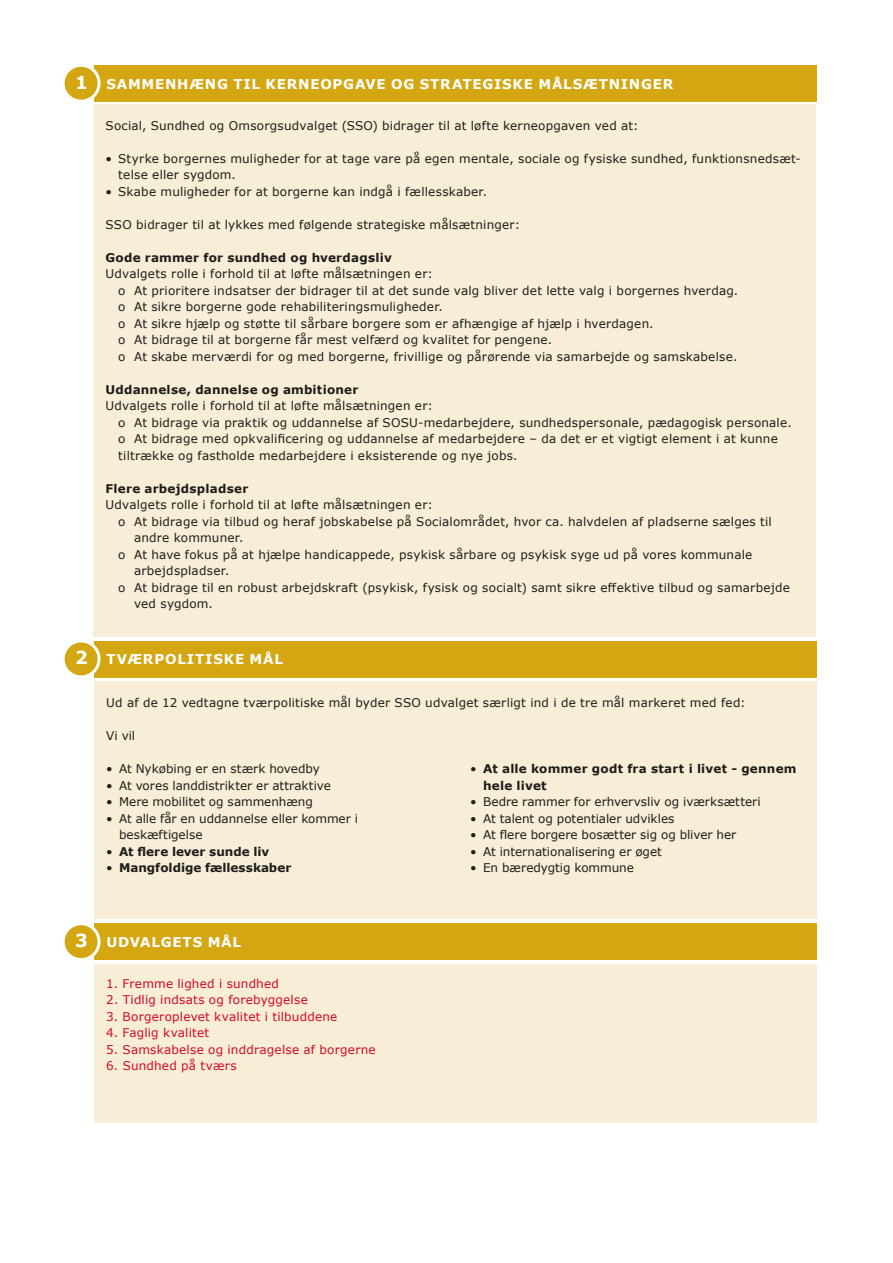
<style>
.page{position:relative;width:893px;height:1263px;background:#fff}
.page>*{position:absolute;margin:0;border:0;box-sizing:border-box;transform-origin:0 0}
.t1{font:700 18px "Verdana";color:#fff}
.t2{font:700 13.5px "Verdana";letter-spacing:.06em;color:#fff}
.t3{font:12px/16.5px "Verdana";letter-spacing:.015em;color:#1d1d1b}
.t4{font:12px/16.5px "Verdana";letter-spacing:-.005em;color:#1d1d1b}
.t5{font:700 12px/16.5px "Verdana";letter-spacing:.015em;color:#1d1d1b}
.t6{font:12px "Verdana";letter-spacing:.015em;color:#d30924}
.s1{font-weight:400}
</style>
<div class="page">
<div style="left:94px;top:65px;width:722px;height:36px;background:#d4a611"></div>
<div style="left:94px;top:641px;width:722px;height:36px;background:#d4a611"></div>
<div style="left:94px;top:924px;width:722px;height:36px;background:#d4a611"></div>
<div style="left:93px;top:105px;width:723px;height:532px;background:#f8edd6"></div>
<div style="left:94px;top:681px;width:722px;height:238px;background:#f8edd6"></div>
<div style="left:94px;top:964px;width:722px;height:159px;background:#f8edd6"></div>
<div style="left:63px;top:65px;width:36px;height:36px;background:#d4a611;border-radius:50%"></div>
<div style="left:62px;top:64px;width:39px;height:39px;border:3px solid #fff;border-radius:50%"></div>
<div style="left:63px;top:641px;width:36px;height:36px;background:#d4a611;border-radius:50%"></div>
<div style="left:62px;top:639px;width:39px;height:39px;border:3px solid #fff;border-radius:50%"></div>
<div style="left:63px;top:924px;width:36px;height:36px;background:#d4a611;border-radius:50%"></div>
<div style="left:62px;top:922px;width:39px;height:39px;border:3px solid #fff;border-radius:50%"></div>
<h1 class="t1" style="left:75px;top:69px;width:14px">1</h1>
<h1 class="t1" style="left:75px;top:645px;width:14px">2</h1>
<p class="t2" style="left:107px;top:74px;width:568px">SAMMENHÆNG TIL KERNEOPGAVE OG STRATEGISKE MÅLSÆTNINGER</p>
<p class="t3" style="left:106px;top:117px;width:534px">Social, Sundhed og Omsorgsudvalget (SSO) bidrager til at løfte kerneopgaven ved at:</p>
<p class="t3" style="left:118px;top:150px;width:684px;text-indent:-13px">• Styrke borgernes muligheder for at tage vare på egen mentale, sociale og fysiske sundhed, funktionsnedsæt&shy;telse eller sygdom.</p>
<p class="t3" style="left:106px;top:183px;width:383px">• Skabe muligheder for at borgerne kan indgå i fællesskaber.</p>
<p class="t3" style="left:106px;top:216px;width:416px">SSO bidrager til at lykkes med følgende strategiske målsætninger:</p>
<p class="t5" style="left:106px;top:249px;width:288px">Gode rammer for sundhed og hverdagsliv</p>
<p class="t3" style="left:118px;top:266px;width:621px;text-indent:-13px">Udvalgets rolle i forhold til at løfte målsætningen er:<br>o At prioritere indsatser der bidrager til at det sunde valg bliver det lette valg i borgernes hverdag. o At sikre borgerne gode rehabiliteringsmuligheder.<br>o At sikre hjælp og støtte til sårbare borgere som er afhængige af hjælp i hverdagen.<br>o At bidrage til at borgerne får mest velfærd og kvalitet for pengene.<br>o At skabe merværdi for og med borgerne, frivillige og pårørende via samarbejde og samskabelse.</p>
<p class="t5" style="left:106px;top:381px;width:254px">Uddannelse, dannelse og ambitioner</p>
<p class="t3" style="left:118px;top:398px;width:675px;text-indent:-13px">Udvalgets rolle i forhold til at løfte målsætningen er:<br>o At bidrage via praktik og uddannelse af SOSU-medarbejdere, sundhedspersonale, pædagogisk personale. o At bidrage med opkvalificering og uddannelse af medarbejdere – da det er et vigtigt element i at kunne tiltrække og fastholde medarbejdere i eksisterende og nye jobs.</p>
<p class="t5" style="left:106px;top:480px;width:144px">Flere arbejdspladser</p>
<p class="t3" style="left:106px;top:497px;width:329px">Udvalgets rolle i forhold til at løfte målsætningen er:</p>
<p class="t3" style="left:118px;top:513px;width:655px">o At bidrage via tilbud og heraf jobskabelse på Socialområdet, hvor ca. halvdelen af pladserne sælges til</p>
<p class="t3" style="left:134px;top:530px;width:111px">andre kommuner.</p>
<p class="t3" style="left:118px;top:546px;width:635px">o At have fokus på at hjælpe handicappede, psykisk sårbare og psykisk syge ud på vores kommunale</p>
<p class="t3" style="left:134px;top:563px;width:97px">arbejdspladser.</p>
<p class="t3" style="left:118px;top:579px;width:673px">o At bidrage til en robust arbejdskraft (psykisk, fysisk og socialt) samt sikre effektive tilbud og samarbejde</p>
<p class="t3" style="left:134px;top:596px;width:80px">ved sygdom.</p>
<p class="t2" style="left:107px;top:650px;width:178px">TVÆRPOLITISKE MÅL</p>
<p class="t3" style="left:106px;top:695px;width:641px">Ud af de 12 vedtagne tværpolitiske mål byder SSO udvalget særligt ind i de tre mål markeret med fed:</p>
<p class="t3" style="left:106px;top:728px;width:30px">Vi vil</p>
<p class="t4" style="left:106px;top:761px;width:215px">• At Nykøbing er en stærk hovedby</p>
<p class="t3" style="left:106px;top:777px;width:226px">• At vores landdistrikter er attraktive</p>
<p class="t4" style="left:106px;top:794px;width:208px">• Mere mobilitet og sammenhæng</p>
<p class="t4" style="left:119px;top:810px;width:241px;text-indent:-13px">• At alle får en uddannelse eller kommer i beskæftigelse</p>
<p class="t5" style="left:106px;top:843px;width:165px"><span class="s1">•</span> At flere lever sunde liv</p>
<p class="t5" style="left:106px;top:859px;width:187px"><span class="s1">•</span> Mangfoldige fællesskaber</p>
<p class="t5" style="left:483px;top:760px;width:315px;text-indent:-13px"><span class="s1">•</span> At alle kommer godt fra start i livet - gennem hele livet</p>
<p class="t3" style="left:470px;top:794px;width:292px">• Bedre rammer for erhvervsliv og iværksætteri</p>
<p class="t4" style="left:470px;top:810px;width:206px">• At talent og potentialer udvikles</p>
<p class="t3" style="left:470px;top:827px;width:268px">• At flere borgere bosætter sig og bliver her</p>
<p class="t4" style="left:470px;top:843px;width:193px">• At internationalisering er øget</p>
<p class="t4" style="left:470px;top:860px;width:165px">• En bæredygtig kommune</p>
<h1 class="t1" style="left:75px;top:928px;width:14px">3</h1>
<p class="t2" style="left:107px;top:932px;width:136px">UDVALGETS MÅL</p>
<p class="t6" style="left:106px;top:975px;width:174px">1. Fremme lighed i sundhed</p>
<p class="t6" style="left:106px;top:992px;width:203px">2. Tidlig indsats og forebyggelse</p>
<p class="t6" style="left:106px;top:1008px;width:233px">3. Borgeroplevet kvalitet i tilbuddene</p>
<p class="t6" style="left:106px;top:1025px;width:104px">4. Faglig kvalitet</p>
<p class="t6" style="left:106px;top:1041px;width:271px">5. Samskabelse og inddragelse af borgerne</p>
<p class="t6" style="left:106px;top:1058px;width:132px">6. Sundhed på tværs</p>
</div>
